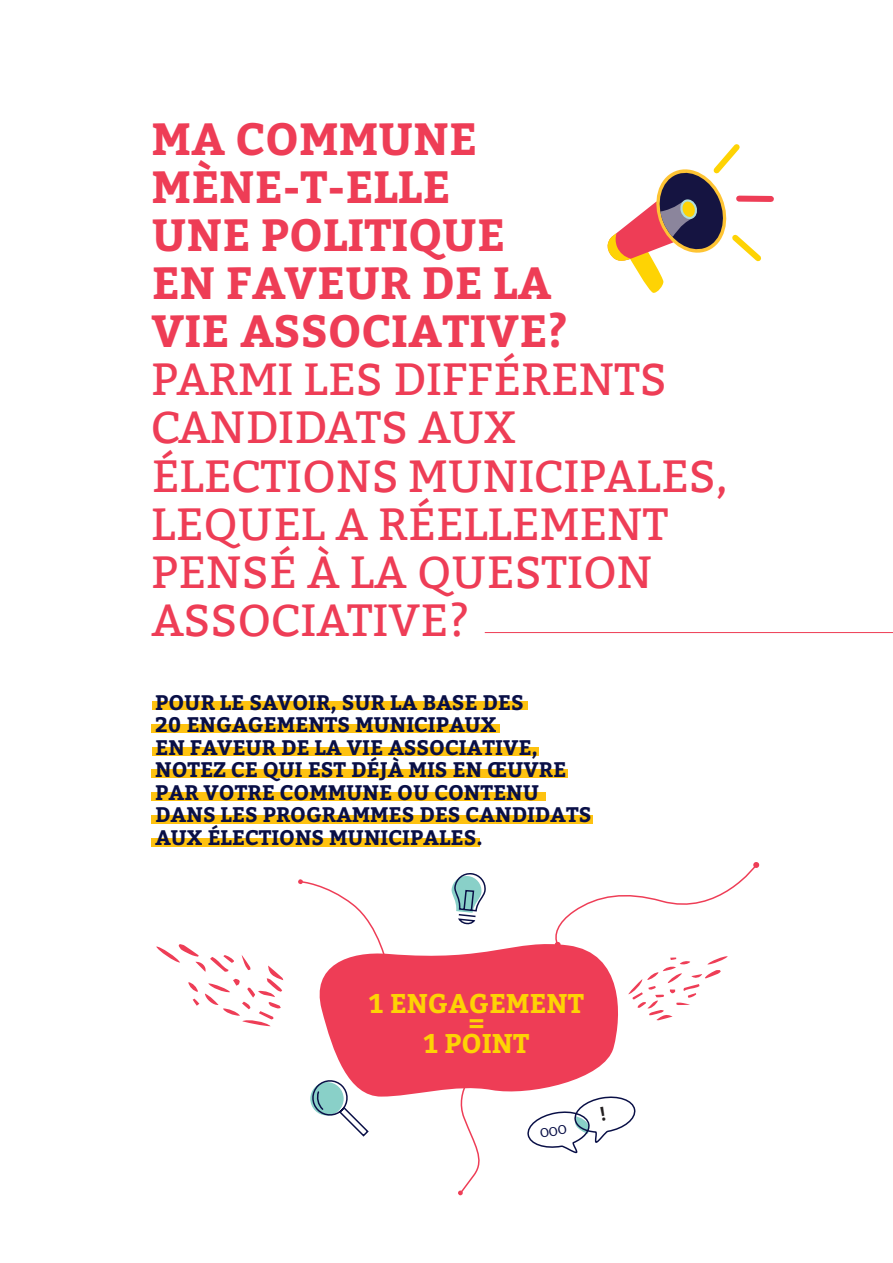
<style>
.page{position:relative;width:893px;height:1263px;background:#fff}
.page>*{position:absolute;margin:0;border:0;box-sizing:border-box;transform-origin:0 0}
.t1{font:45px/48px "Bitter";color:#ee3d56}
.t2{font:700 45px/48px "Bitter";color:#ee3d56}
.t3{font:700 27px/22.5px "Bitter";color:#fed304;text-align:center}
.t4{font:700 21px/22.5px "Bitter";color:#090f46}
</style>
<div class="page">
<div style="left:152px;top:702px;width:375px;height:8px;background:#fec210"></div>
<div style="left:152px;top:724px;width:348px;height:9px;background:#fec210"></div>
<div style="left:152px;top:747px;width:386px;height:8px;background:#fec210"></div>
<div style="left:152px;top:770px;width:416px;height:8px;background:#fec210"></div>
<div style="left:152px;top:792px;width:394px;height:9px;background:#fec210"></div>
<div style="left:152px;top:815px;width:441px;height:8px;background:#fec210"></div>
<div style="left:152px;top:838px;width:328px;height:8px;background:#fec210"></div>
<svg style="left:628px;top:956px;width:100px;height:64px"></svg>
<svg style="left:156px;top:944px;width:127px;height:82px"></svg>
<svg style="left:607px;top:144px;width:160px;height:149px"></svg>
<div style="left:739px;top:196px;width:32px;height:6px;background:#ee3d56"></div>
<svg style="left:319px;top:944px;width:299px;height:152px;background:#f0546a"></svg>
<hr style="left:485px;top:632px;width:408px;height:1px;background:#ee3d56">
<svg style="left:451px;top:873px;width:35px;height:52px"></svg>
<svg style="left:310px;top:1077px;width:60px;height:60px"></svg>
<svg style="left:553px;top:862px;width:207px;height:86px"></svg>
<svg style="left:298px;top:879px;width:91px;height:91px"></svg>
<svg style="left:453px;top:1064px;width:32px;height:131px"></svg>
<svg style="left:525px;top:1095px;width:111px;height:59px"></svg>
<h1 class="t2" style="left:152px;top:116px;width:418px">MA COMMUNE<br>MÈNE-T-ELLE<br>UNE POLITIQUE<br>EN FAVEUR DE LA<br>VIE ASSOCIATIVE?</h1>
<h1 class="t1" style="left:152px;top:356px;width:578px">PARMI LES DIFFÉRENTS<br>CANDIDATS AUX<br>ÉLECTIONS MUNICIPALES,<br>LEQUEL A RÉELLEMENT<br>PENSÉ À LA QUESTION<br>ASSOCIATIVE?</h1>
<p class="t4" style="left:155px;top:691px;width:438px">POUR LE SAVOIR, SUR LA BASE DES<br>20 ENGAGEMENTS MUNICIPAUX<br>EN FAVEUR DE LA VIE ASSOCIATIVE,<br>NOTEZ CE QUI EST DÉJÀ MIS EN ŒUVRE<br>PAR VOTRE COMMUNE OU CONTENU<br>DANS LES PROGRAMMES DES CANDIDATS<br>AUX ÉLECTIONS MUNICIPALES.</p>
<p class="t3" style="left:369px;top:992px;width:217px">1 ENGAGEMENT</p>
<p class="t3" style="left:424px;top:1010px;width:107px">=<br>1 POINT</p>
</div>
